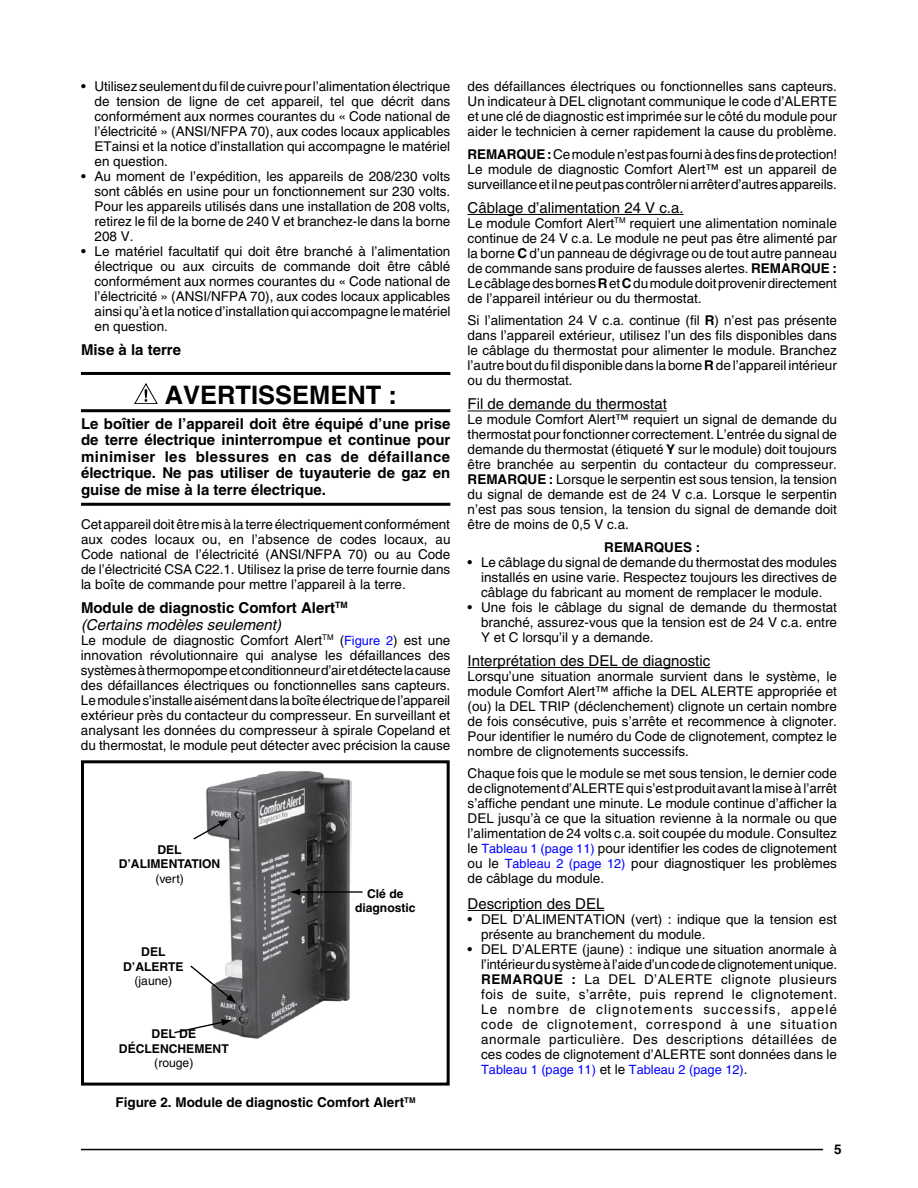
<style>
.page{position:relative;width:918px;height:1188px;background:#fff}
.page>*{position:absolute;margin:0;border:0;box-sizing:border-box;transform-origin:0 0}
.t1{font:700 25.5px "Helvetica";color:#000}
.t2{font:700 15px/16.5px "Helvetica";color:#000;text-align:justify}
.t3{font:15px "Helvetica";color:#000}
.t4{font:13.5px/15px "Helvetica";color:#000;text-align:justify}
.t5{font:700 13.5px "Helvetica";color:#000}
.t6{font:12.75px "Helvetica";color:#00f}
.t7{font:700 12.15px/14.5px "Helvetica";color:#000;text-align:center}
.t8{font:12.15px "Helvetica";color:#000}
.s1{font-weight:400;font-style:italic}
.s2{font-size:12.75px;color:#00f}
.s3{font-weight:700}
.s4{font-size:13.5px;color:#000}
</style>
<div class="page">
<hr style="left:81px;top:1149px;width:742px;height:1px;background:#000">
<hr style="left:81px;top:372px;width:369px;height:3px;background:#000">
<hr style="left:81px;top:409px;width:369px;height:3px;background:#000">
<hr style="left:81px;top:503px;width:369px;height:3px;background:#000">
<svg style="left:134px;top:383px;width:24px;height:21px"></svg>
<div style="left:81px;top:760px;width:369px;height:326px;border:3px solid #000"></div>
<img style="left:206px;top:771px;width:145px;height:268px">
<svg style="left:193px;top:819px;width:37px;height:22px"></svg>
<svg style="left:190px;top:964px;width:47px;height:40px"></svg>
<svg style="left:174px;top:1019px;width:59px;height:15px"></svg>
<hr style="left:298px;top:891px;width:65px;height:2px;background:#000">
<svg style="left:289px;top:889px;width:11px;height:6px"></svg>
<hr style="left:468px;top:214px;width:216px;height:1px;background:#000">
<hr style="left:468px;top:411px;width:199px;height:1px;background:#000">
<hr style="left:468px;top:667px;width:242px;height:1px;background:#000">
<hr style="left:468px;top:910px;width:136px;height:1px;background:#000">
<p class="t4" style="left:94px;top:79px;width:357px;text-indent:-14px">• Utilisez seulement du fil de cuivre pour l’alimentation électrique de tension de ligne de cet appareil, tel que décrit dans conformément aux normes courantes du « Code national de l’électricité » (ANSI/NFPA 70), aux codes locaux applicables ETainsi et la notice d’installation qui accompagne le matériel en question.</p>
<p class="t4" style="left:94px;top:169px;width:357px;text-indent:-14px">• Au moment de l’expédition, les appareils de 208/230 volts sont câblés en usine pour un fonctionnement sur 230 volts.<br>Pour les appareils utilisés dans une installation de 208 volts, retirez le fil de la borne de 240 V et branchez-le dans la borne 208 V.</p>
<p class="t4" style="left:94px;top:244px;width:358px;text-indent:-14px">• Le matériel facultatif qui doit être branché à l’alimentation électrique ou aux circuits de commande doit être câblé conformément aux normes courantes du « Code national de l’électricité » (ANSI/NFPA 70), aux codes locaux applicables ainsi qu’à et la notice d’installation qui accompagne le matériel en question.</p>
<p class="t2" style="left:81px;top:342px;width:102px">Mise à la terre</p>
<h1 class="t1" style="left:165px;top:380px;width:234px">AVERTISSEMENT :</h1>
<p class="t2" style="left:81px;top:415px;width:371px">Le boîtier de l’appareil doit être équipé d’une prise de terre électrique ininterrompue et continue pour minimiser les blessures en cas de défaillance électrique. Ne pas utiliser de tuyauterie de gaz en guise de mise à la terre électrique.</p>
<p class="t4" style="left:81px;top:517px;width:371px">Cet appareil doit être mis à la terre électriquement conformément aux codes locaux ou, en l’absence de codes locaux, au Code national de l’électricité (ANSI/NFPA 70) ou au Code de l’électricité CSA C22.1. Utilisez la prise de terre fournie dans la boîte de commande pour mettre l’appareil à la terre.</p>
<p class="t2" style="left:81px;top:600px;width:268px">Module de diagnostic Comfort Alert<sup>TM </sup><span class="s1">(Certains modèles seulement)</span></p>
<p class="t4" style="left:81px;top:633px;width:371px">Le module de diagnostic Comfort Alert<sup>TM</sup> (<span class="s2">Figure 2</span>) est une innovation révolutionnaire qui analyse les défaillances des systèmes à thermopompe et conditionneur d’air et détecte la cause des défaillances électriques ou fonctionnelles sans capteurs.<br>Le module s’installe aisément dans la boîte électrique de l’appareil extérieur près du contacteur du compresseur. En surveillant et analysant les données du compresseur à spirale Copeland et du thermostat, le module peut détecter avec précision la cause</p>
<p class="t7" style="left:119px;top:842px;width:103px">DEL<br>D’ALIMENTATION</p>
<p class="t8" style="left:155px;top:871px;width:30px">(vert)</p>
<p class="t7" style="left:123px;top:945px;width:62px">DEL<br>D’ALERTE</p>
<p class="t8" style="left:135px;top:974px;width:39px">(jaune)</p>
<p class="t7" style="left:119px;top:1026px;width:111px">DEL DE<br>DÉCLENCHEMENT</p>
<p class="t8" style="left:154px;top:1056px;width:41px">(rouge)</p>
<p class="t7" style="left:355px;top:886px;width:62px">Clé de diagnostic</p>
<p class="t5" style="left:115px;top:1094px;width:302px">Figure 2. Module de diagnostic Comfort Alert<sup>TM</sup></p>
<p class="t4" style="left:468px;top:79px;width:371px">des défaillances électriques ou fonctionnelles sans capteurs.<br>Un indicateur à DEL clignotant communique le code d’ALERTE et une clé de diagnostic est imprimée sur le côté du module pour aider le technicien à cerner rapidement la cause du problème.</p>
<p class="t4" style="left:468px;top:147px;width:371px"><span class="s3">REMARQUE:</span> Ce module n’est pas fourni à des fins de protection!<br>Le module de diagnostic Comfort Alert™ est un appareil de surveillance et il ne peut pas contrôler ni arrêter d’autres appareils.</p>
<p class="t3" style="left:468px;top:199px;width:217px">Câblage d’alimentation 24 V c.a.</p>
<p class="t4" style="left:468px;top:216px;width:371px">Le module Comfort Alert<sup>TM</sup> requiert une alimentation nominale continue de 24 V c.a. Le module ne peut pas être alimenté par la borne <span class="s3">C</span> d’un panneau de dégivrage ou de tout autre panneau de commande sans produire de fausses alertes. <span class="s3">REMARQUE :<br></span>Le câblage des bornes <span class="s3">R</span> et <span class="s3">C</span> du module doit provenir directement de l’appareil intérieur ou du thermostat.</p>
<p class="t4" style="left:468px;top:313px;width:371px">Si l’alimentation 24 V c.a. continue (fil <span class="s3">R</span>) n’est pas présente dans l’appareil extérieur, utilisez l’un des fils disponibles dans le câblage du thermostat pour alimenter le module. Branchez l’autre bout du fil disponible dans la borne <span class="s3">R</span> de l’appareil intérieur ou du thermostat.</p>
<p class="t3" style="left:468px;top:395px;width:201px">Fil de demande du thermostat</p>
<p class="t4" style="left:468px;top:412px;width:371px">Le module Comfort Alert™ requiert un signal de demande du thermostat pour fonctionner correctement. L’entrée du signal de demande du thermostat (étiqueté <span class="s3">Y</span> sur le module) doit toujours être branchée au serpentin du contacteur du compresseur.<br><span class="s3">REMARQUE :</span> Lorsque le serpentin est sous tension, la tension du signal de demande est de 24 V c.a. Lorsque le serpentin n’est pas sous tension, la tension du signal de demande doit être de moins de 0,5 V c.a.</p>
<p class="t5" style="left:604px;top:539px;width:97px">REMARQUES :</p>
<p class="t4" style="left:481px;top:555px;width:357px;text-indent:-14px">• Le câblage du signal de demande du thermostat des modules installés en usine varie. Respectez toujours les directives de câblage du fabricant au moment de remplacer le module.</p>
<p class="t4" style="left:481px;top:600px;width:357px;text-indent:-14px">• Une fois le câblage du signal de demande du thermostat branché, assurez-vous que la tension est de 24 V c.a. entre Y et C lorsqu’il y a demande.</p>
<p class="t3" style="left:468px;top:652px;width:244px">Interprétation des DEL de diagnostic</p>
<p class="t4" style="left:468px;top:669px;width:371px">Lorsqu’une situation anormale survient dans le système, le module Comfort Alert™ affiche la DEL ALERTE appropriée et (ou) la DEL TRIP (déclenchement) clignote un certain nombre de fois consécutive, puis s’arrête et recommence à clignoter.<br>Pour identifier le numéro du Code de clignotement, comptez le nombre de clignotements successifs.</p>
<p class="t4" style="left:468px;top:766px;width:371px">Chaque fois que le module se met sous tension, le dernier code de clignotement d’ALERTE qui s’est produit avant la mise à l’arrêt s’affiche pendant une minute. Le module continue d’afficher la DEL jusqu’à ce que la situation revienne à la normale ou que l’alimentation de 24 volts c.a. soit coupée du module. Consultez le <span class="s2">Tableau 1 (page 11)</span> pour identifier les codes de clignotement ou le <span class="s2">Tableau 2 (page 12)</span> pour diagnostiquer les problèmes de câblage du module.</p>
<p class="t3" style="left:468px;top:895px;width:138px">Description des DEL</p>
<p class="t4" style="left:481px;top:912px;width:357px;text-indent:-14px">• DEL D’ALIMENTATION (vert) : indique que la tension est présente au branchement du module.</p>
<p class="t4" style="left:481px;top:942px;width:358px;text-indent:-14px">• DEL D’ALERTE (jaune) : indique une situation anormale à l’intérieur du système à l’aide d’un code de clignotement unique.<br><span class="s3">REMARQUE :</span> La DEL D’ALERTE clignote plusieurs fois de suite, s’arrête, puis reprend le clignotement.<br>Le nombre de clignotements successifs, appelé code de clignotement, correspond à une situation anormale particulière. Des descriptions détaillées de ces codes de clignotement d’ALERTE sont données dans le</p>
<p class="t6" style="left:481px;top:1062px;width:268px">Tableau 1 (page 11) <span class="s4">et le</span> Tableau 2 (page 12)<span class="s4">.</span></p>
<p class="t5" style="left:834px;top:1141px;width:9px">5</p>
</div>
